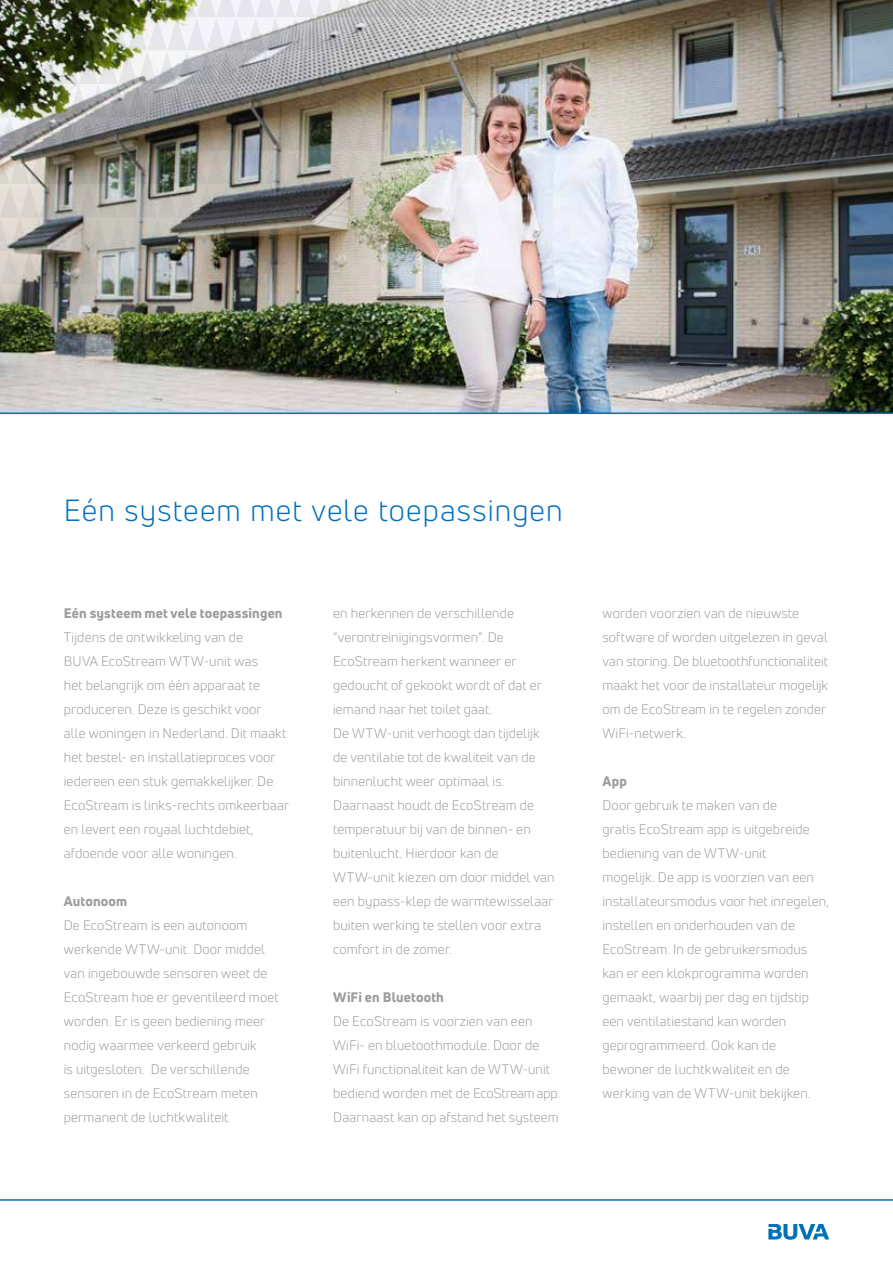
<style>
.page{position:relative;width:893px;height:1263px;background:#fff}
.page>*{position:absolute;margin:0;border:0;box-sizing:border-box;transform-origin:0 0}
.t1{font:30px "Uni Neue";letter-spacing:.04em;color:#0071bb}
.t2{font:13.5px/24px "Uni Neue";letter-spacing:.01em;color:#9c9d9d}
.t3{font:800 13.5px "Uni Neue";letter-spacing:.01em;color:#9c9d9d}
</style>
<div class="page">
<img style="left:0;top:0;width:893px;height:413px">
<hr style="left:0;top:1199px;width:893px;height:2px;background:#0071bb">
<hr style="left:0;top:413px;width:893px;height:1px;background:#0071bb">
<svg style="left:768px;top:1224px;width:61px;height:16px"></svg>
<h1 class="t1" style="left:64px;top:492px;width:500px">Eén systeem met vele toepassingen</h1>
<p class="t3" style="left:64px;top:604px;width:220px">Eén systeem met vele toepassingen</p>
<p class="t2" style="left:64px;top:625px;width:227px">Tijdens de ontwikkeling van de<br>BUVA EcoStream WTW-unit was<br>het belangrijk om één apparaat te produceren. Deze is geschikt voor<br>alle woningen in Nederland. Dit maakt het bestel- en installatieproces voor iedereen een stuk gemakkelijker. De EcoStream is links-rechts omkeerbaar en levert een royaal luchtdebiet, afdoende voor alle woningen.</p>
<p class="t3" style="left:64px;top:892px;width:65px">Autonoom</p>
<p class="t2" style="left:64px;top:913px;width:216px">De EcoStream is een autonoom werkende WTW-unit. Door middel van ingebouwde sensoren weet de<br>EcoStream hoe er geventileerd moet worden. Er is geen bediening meer nodig waarmee verkeerd gebruik<br>is uitgesloten. De verschillende sensoren in de EcoStream meten permanent de luchtkwaliteit</p>
<p class="t2" style="left:333px;top:601px;width:223px">en herkennen de verschillende “verontreinigingsvormen”. De<br>EcoStream herkent wanneer er gedoucht of gekookt wordt of dat er iemand naar het toilet gaat.<br>De WTW-unit verhoogt dan tijdelijk de ventilatie tot de kwaliteit van de binnenlucht weer optimaal is.<br>Daarnaast houdt de EcoStream de temperatuur bij van de binnen- en buitenlucht. Hierdoor kan de<br>WTW-unit kiezen om door middel van een bypass-klep de warmtewisselaar buiten werking te stellen voor extra comfort in de zomer.</p>
<p class="t3" style="left:333px;top:988px;width:112px">WiFi en Bluetooth</p>
<p class="t2" style="left:333px;top:1009px;width:228px">De EcoStream is voorzien van een WiFi- en bluetoothmodule. Door de WiFi functionaliteit kan de WTW-unit bediend worden met de EcoStream app.<br>Daarnaast kan op afstand het systeem</p>
<p class="t2" style="left:602px;top:601px;width:227px">worden voorzien van de nieuwste software of worden uitgelezen in geval van storing. De bluetoothfunctionaliteit maakt het voor de installateur mogelijk om de EcoStream in te regelen zonder WiFi-netwerk.</p>
<p class="t3" style="left:602px;top:772px;width:26px">App</p>
<p class="t2" style="left:602px;top:793px;width:228px">Door gebruik te maken van de<br>gratis EcoStream app is uitgebreide bediening van de WTW-unit<br>mogelijk. De app is voorzien van een installateursmodus voor het inregelen, instellen en onderhouden van de<br>EcoStream. In de gebruikersmodus kan er een klokprogramma worden gemaakt, waarbij per dag en tijdstip een ventilatiestand kan worden geprogrammeerd. Ook kan de bewoner de luchtkwaliteit en de werking van de WTW-unit bekijken.</p>
</div>
